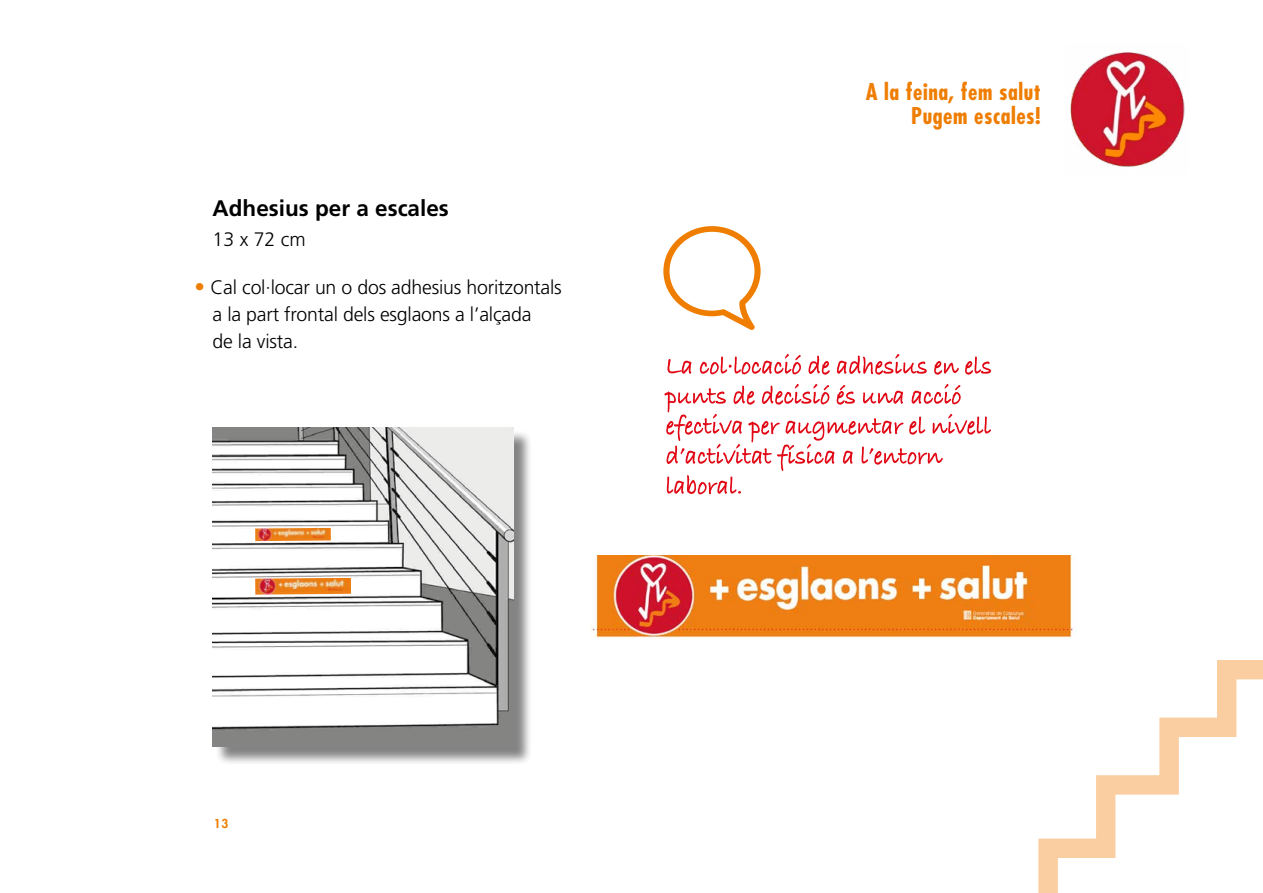
<style>
.page{position:relative;width:1263px;height:893px;background:#fff}
.page>*{position:absolute;margin:0;border:0;box-sizing:border-box;transform-origin:0 0}
.t1{font:700 condensed 22.5px/24px "Futura";letter-spacing:.025em;color:#ef7d00;text-align:right}
.t2{font:700 22.5px "Frutiger LT Std";color:#000}
.t3{font:300 19.5px/27px "Frutiger LT Std";letter-spacing:-.01em;color:#000}
.t4{font:800 12px "Futura";color:#ef7d00}
.s1{font-size:21px;color:#ef7d00}
</style>
<div class="page">
<img style="left:1070px;top:52px;width:115px;height:115px">
<svg style="left:1038px;top:660px;width:225px;height:233px"></svg>
<img style="left:590px;top:556px;width:484px;height:82px">
<div style="left:214px;top:429px;width:318px;height:336px;background:#000;opacity:.49"></div>
<img style="left:213px;top:428px;width:300px;height:318px">
<img style="left:255px;top:578px;width:96px;height:17px">
<img style="left:255px;top:528px;width:76px;height:13px">
<svg style="left:663px;top:226px;width:98px;height:104px"></svg>
<svg style="left:664px;top:384px;width:327px;height:110px"></svg>
<svg style="left:667px;top:354px;width:324px;height:21px"></svg>
<p class="t2" style="left:213px;top:195px;width:238px">Adhesius per a escales</p>
<p class="t3" style="left:213px;top:226px;width:95px">13 x 72 cm</p>
<p class="t3" style="left:213px;top:274px;width:351px;text-indent:-18px"><span class="s1">•</span> Cal col·locar un o dos adhesius horitzontals a la part frontal dels esglaons a l’alçada<br>de la vista.</p>
<p class="t4" style="left:214px;top:816px;width:16px">13</p>
<p class="t1" style="left:866px;top:80px;width:176px">A la feina, fem salut<br>Pugem escales!</p>
</div>
